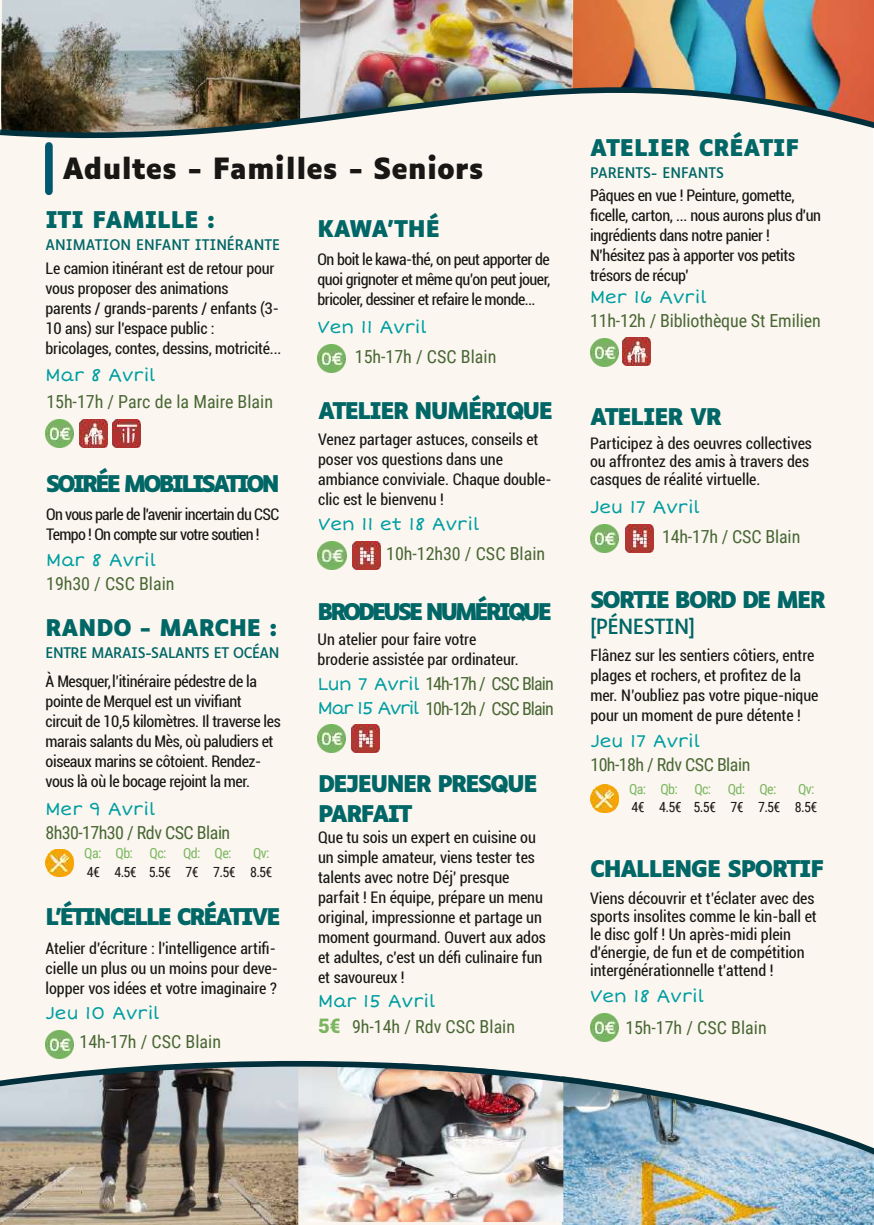
<style>
.page{position:relative;width:874px;height:1225px;background:#fff}
.page>*{position:absolute;margin:0;border:0;box-sizing:border-box;transform-origin:0 0}
.t1{font:700 28px "Luciole";color:#181715}
.t2{font:700 22px/30px "Luciole";letter-spacing:-.075em;color:#066}
.t3{font:700 22px "Luciole";color:#066}
.t4{font:700 22px "Luciole";letter-spacing:-.05em;color:#066}
.t5{font:700 22px "Luciole";letter-spacing:-.13em;color:#066}
.t6{font:700 22px "Luciole";letter-spacing:-.145em;color:#066}
.t7{font:700 22px "Luciole";letter-spacing:-.005em;color:#066}
.t8{font:20px "Luciole";letter-spacing:-.03em;color:#066}
.t9{font:18px "Roboto Condensed";letter-spacing:-.005em;color:#496634}
.t10{font:18px "Short Stack";letter-spacing:.005em;color:#009ea1}
.t11{font:18px/25.6px "Roboto Condensed";letter-spacing:-.05em;color:#496634}
.t12{font:18px "Roboto Condensed";letter-spacing:-.03em;color:#496634}
.t13{font:condensed 16px/20px "Roboto";letter-spacing:-.005em;color:#181715}
.t14{font:condensed 16px/20px "Roboto";letter-spacing:-.025em;color:#181715}
.t15{font:condensed 16px/20px "Roboto";letter-spacing:-.045em;color:#181715}
.t16{font:14px "Luciole";letter-spacing:-.005em;color:#066}
.t17{font:14px "Roboto Condensed";color:#181715}
.t18{font:14px "Roboto Condensed";letter-spacing:-.05em;color:#7bb55f}
.t19{font:14px "Luciole";letter-spacing:-.03em;color:#066}
.s1{font-family:"Short Stack";color:#009ea1}
.s2{font-family:"Roboto";font-weight:900;font-size:20px;color:#7bb55f}
</style>
<div class="page">
<div style="left:0;top:0;width:872px;height:1225px;background:#fbf7f0"></div>
<div style="left:45px;top:146px;width:8px;height:45px;background:#00576f"></div>
<img style="left:590px;top:338px;width:28px;height:28px">
<img style="left:590px;top:1013px;width:28px;height:28px">
<img style="left:622px;top:338px;width:28px;height:28px">
<img style="left:45px;top:849px;width:29px;height:28px">
<img style="left:45px;top:1030px;width:28px;height:27px">
<img style="left:79px;top:420px;width:28px;height:28px">
<img style="left:45px;top:420px;width:28px;height:28px">
<img style="left:590px;top:784px;width:28px;height:28px">
<img style="left:351px;top:724px;width:28px;height:28px">
<img style="left:625px;top:525px;width:28px;height:28px">
<img style="left:318px;top:344px;width:28px;height:28px">
<img style="left:590px;top:524px;width:28px;height:28px">
<img style="left:318px;top:724px;width:28px;height:28px">
<img style="left:352px;top:542px;width:28px;height:28px">
<img style="left:318px;top:541px;width:28px;height:28px">
<img style="left:113px;top:420px;width:28px;height:28px">
<img style="left:1px;top:0;width:298px;height:31px">
<img style="left:299px;top:0;width:273px;height:31px">
<img style="left:572px;top:0;width:301px;height:31px">
<img style="left:561px;top:1158px;width:312px;height:67px">
<img style="left:298px;top:1158px;width:265px;height:63px">
<img style="left:0;top:1158px;width:298px;height:67px">
<img style="left:0;top:31px;width:873px;height:125px">
<img style="left:0;top:1057px;width:873px;height:101px">
<h2 class="t3" style="left:590px;top:138px;width:210px">ATELIER CRÉATIF</h2>
<p class="t16" style="left:590px;top:167px;width:135px">PARENTS- ENFANTS</p>
<p class="t14" style="left:590px;top:186px;width:232px">Pâques en vue ! Peinture, gomette, ficelle, carton, ... nous aurons plus d'un ingrédients dans notre panier !<br>N'hésitez pas à apporter vos petits trésors de récup'</p>
<p class="t10" style="left:590px;top:287px;width:118px">Mer 16 Avril</p>
<p class="t9" style="left:590px;top:311px;width:232px">11h-12h / Bibliothèque St Emilien</p>
<h1 class="t1" style="left:62px;top:156px;width:422px">Adultes - Familles - Seniors</h1>
<h2 class="t3" style="left:46px;top:210px;width:170px">ITI FAMILLE :</h2>
<p class="t16" style="left:46px;top:239px;width:236px">ANIMATION ENFANT ITINÉRANTE</p>
<p class="t13" style="left:46px;top:259px;width:237px">Le camion itinérant est de retour pour vous proposer des animations<br>parents / grands-parents / enfants (3- 10 ans) sur l'espace public : bricolages, contes, dessins, motricité...</p>
<p class="t10" style="left:46px;top:364px;width:111px">Mar 8 Avril</p>
<p class="t9" style="left:46px;top:391px;width:228px">15h-17h / Parc de la Maire Blain</p>
<h2 class="t2" style="left:317px;top:216px;width:124px">KAWA'THÉ</h2>
<p class="t13" style="left:317px;top:249px;width:234px;text-align:justify">On boit le kawa-thé, on peut apporter de quoi grignoter et même qu’on peut jouer, bricoler, dessiner et refaire le monde…</p>
<p class="t10" style="left:317px;top:316px;width:111px">Ven 11 Avril</p>
<p class="t9" style="left:355px;top:346px;width:143px">15h-17h / CSC Blain</p>
<h2 class="t2" style="left:318px;top:398px;width:236px">ATELIER NUMÉRIQUE</h2>
<p class="t13" style="left:318px;top:429px;width:235px">Venez partager astuces, conseils et poser vos questions dans une ambiance conviviale. Chaque double&shy;clic est le bienvenu !</p>
<p class="t10" style="left:318px;top:513px;width:162px">Ven 11 et 18 Avril</p>
<p class="t9" style="left:386px;top:543px;width:160px">10h-12h30 / CSC Blain</p>
<h2 class="t4" style="left:589px;top:407px;width:133px">ATELIER VR</h2>
<p class="t13" style="left:589px;top:435px;width:223px;line-height:18px">Participez à des oeuvres collectives ou affrontez des amis à travers des casques de réalité virtuelle.</p>
<p class="t10" style="left:589px;top:496px;width:111px">Jeu 17 Avril</p>
<p class="t9" style="left:661px;top:526px;width:140px">14h-17h / CSC Blain</p>
<h2 class="t5" style="left:46px;top:474px;width:235px">SOIRÉE MOBILISATION</h2>
<p class="t15" style="left:46px;top:504px;width:234px">On vous parle de l'avenir incertain du CSC<br>Tempo ! On compte sur votre soutien !</p>
<p class="t10" style="left:46px;top:549px;width:111px">Mar 8 Avril</p>
<p class="t9" style="left:46px;top:573px;width:130px">19h30 / CSC Blain</p>
<h2 class="t2" style="left:590px;top:586px;width:237px">SORTIE BORD DE MER</h2>
<p class="t8" style="left:590px;top:618px;width:106px">[PÉNESTIN]</p>
<h2 class="t6" style="left:317px;top:602px;width:236px">BRODEUSE NUMÉRIQUE</h2>
<p class="t13" style="left:317px;top:629px;width:202px">Un atelier pour faire votre broderie assistée par ordinateur.</p>
<h2 class="t7" style="left:46px;top:619px;width:233px">RANDO - MARCHE :</h2>
<p class="t19" style="left:46px;top:647px;width:235px">ENTRE MARAIS-SALANTS ET OCÉAN</p>
<p class="t13" style="left:590px;top:646px;width:229px">Flânez sur les sentiers côtiers, entre plages et rochers, et profitez de la mer. N’oubliez pas votre pique-nique pour un moment de pure détente !</p>
<p class="t10" style="left:590px;top:730px;width:111px">Jeu 17 Avril</p>
<p class="t12" style="left:590px;top:754px;width:161px">10h-18h / Rdv CSC Blain</p>
<p class="t17" style="left:631px;top:799px;width:187px">4€ 4.5€ 5.5€ 7€ 7.5€ 8.5€</p>
<p class="t14" style="left:46px;top:672px;width:237px">À Mesquer,l’itinéraire pédestre de la pointe de Merquel est un vivifiant circuit de 10,5 kilomètres. Il traverse les marais salants du Mès, où paludiers et oiseaux marins se côtoient. Rendez&shy;vous là où le bocage rejoint la mer.</p>
<p class="t10" style="left:46px;top:798px;width:111px">Mer 9 Avril</p>
<p class="t12" style="left:46px;top:822px;width:186px">8h30-17h30 / Rdv CSC Blain</p>
<p class="t11" style="left:317px;top:671px;width:237px"><span class="s1">Lun 7 Avril</span> 14h-17h / CSC Blain<br><span class="s1">Mar 15 Avril</span> 10h-12h / CSC Blain</p>
<h2 class="t2" style="left:318px;top:771px;width:221px">DEJEUNER PRESQUE<br>PARFAIT</h2>
<p class="t13" style="left:318px;top:828px;width:229px">Que tu sois un expert en cuisine ou un simple amateur, viens tester tes talents avec notre Déj' presque parfait ! En équipe, prépare un menu original, impressionne et partage un moment gourmand. Ouvert aux ados et adultes, c'est un défi culinaire fun et savoureux !</p>
<p class="t10" style="left:318px;top:990px;width:119px">Mar 15 Avril</p>
<p class="t9" style="left:318px;top:1016px;width:198px"><span class="s2">5€</span> 9h-14h / Rdv CSC Blain</p>
<p class="t18" style="left:628px;top:781px;width:149px">Qa: Qb: Qc: Qd: Qe:</p>
<p class="t18" style="left:797px;top:781px;width:18px">Qv:</p>
<p class="t18" style="left:84px;top:845px;width:149px">Qa: Qb: Qc: Qd: Qe:</p>
<p class="t18" style="left:253px;top:845px;width:18px">Qv:</p>
<h2 class="t4" style="left:590px;top:859px;width:235px">CHALLENGE SPORTIF</h2>
<p class="t13" style="left:590px;top:889px;width:228px;line-height:18px">Viens découvrir et t’éclater avec des sports insolites comme le kin-ball et le disc golf ! Un après-midi plein d'énergie, de fun et de compétition intergénérationnelle t’attend !</p>
<p class="t10" style="left:590px;top:985px;width:115px">Ven 18 Avril</p>
<p class="t9" style="left:625px;top:1017px;width:143px">15h-17h / CSC Blain</p>
<p class="t17" style="left:87px;top:864px;width:187px">4€ 4.5€ 5.5€ 7€ 7.5€ 8.5€</p>
<h2 class="t2" style="left:46px;top:904px;width:236px">L'ÉTINCELLE CRÉATIVE</h2>
<p class="t13" style="left:46px;top:938px;width:234px">Atelier d'écriture : l'intelligence artifi&shy;cielle un plus ou un moins pour deve&shy;lopper vos idées et votre imaginaire ?</p>
<p class="t10" style="left:46px;top:1002px;width:115px">Jeu 10 Avril</p>
<p class="t9" style="left:80px;top:1031px;width:143px">14h-17h / CSC Blain</p>
</div>
